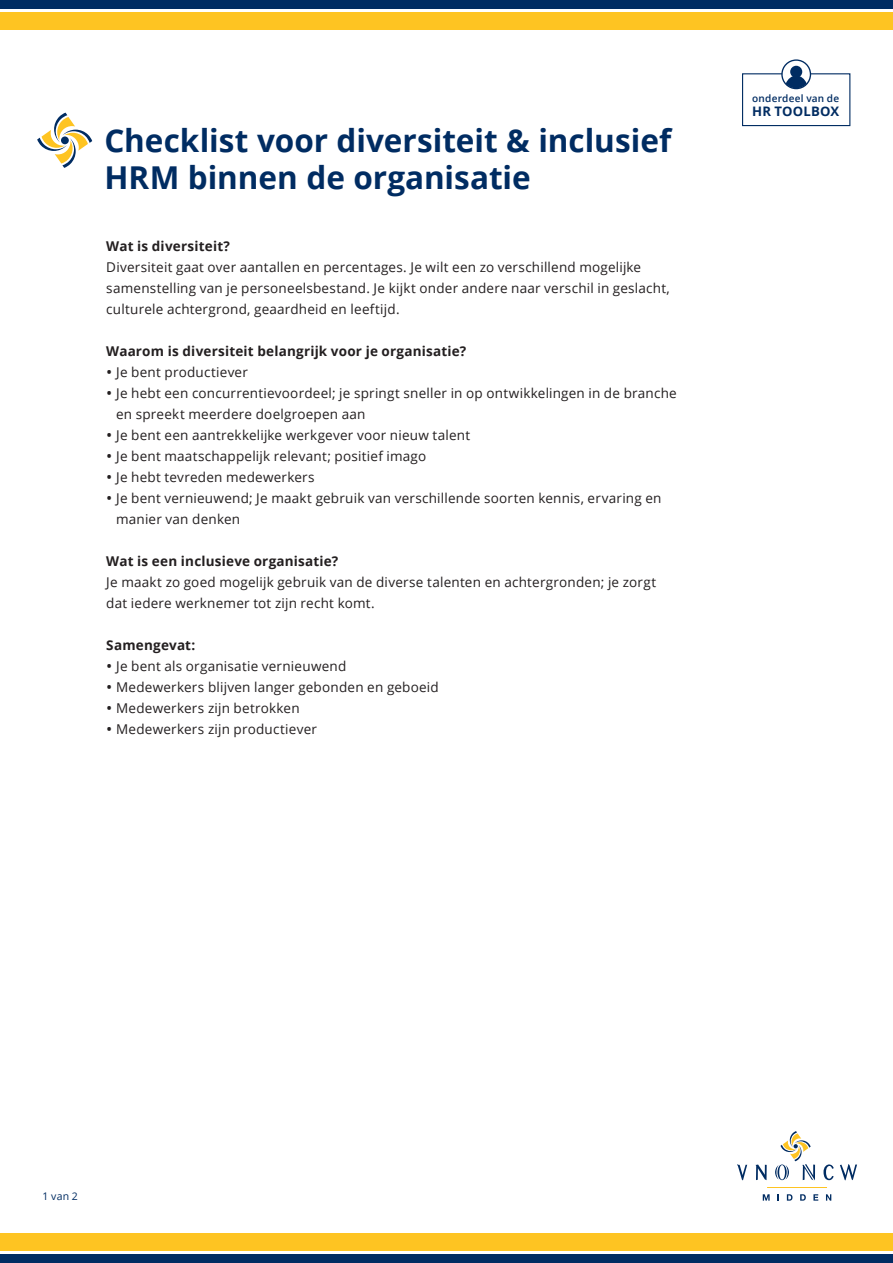
<style>
.page{position:relative;width:893px;height:1263px;background:#fff}
.page>*{position:absolute;margin:0;border:0;box-sizing:border-box;transform-origin:0 0}
.t1{font:700 31.5px/37.8px "Open Sans";color:#002c62}
.t2{font:13.5px/21px "Open Sans";letter-spacing:.015em;color:#231f20}
.t3{font:700 13.5px "Open Sans";letter-spacing:.015em;color:#231f20}
.t4{font:700 13.05px "Open Sans";letter-spacing:.015em;color:#002c62}
.t5{font:10.5px "Open Sans";color:#002c62}
.t6{font:600 10.05px "Open Sans";letter-spacing:.02em;color:#002c62}
.s1{font-size:16.5px}
</style>
<div class="page">
<svg style="left:763px;top:1194px;width:7px;height:6px"></svg>
<svg style="left:777px;top:1194px;width:2px;height:6px"></svg>
<svg style="left:787px;top:1194px;width:5px;height:6px"></svg>
<svg style="left:800px;top:1194px;width:6px;height:6px"></svg>
<svg style="left:813px;top:1194px;width:5px;height:6px"></svg>
<svg style="left:826px;top:1194px;width:5px;height:6px"></svg>
<hr style="left:767px;top:1187px;width:60px;height:1px;background:#fec422">
<svg style="left:823px;top:1164px;width:11px;height:16px"></svg>
<svg style="left:737px;top:1164px;width:10px;height:16px"></svg>
<svg style="left:755px;top:1164px;width:12px;height:16px"></svg>
<svg style="left:840px;top:1164px;width:17px;height:16px"></svg>
<svg style="left:775px;top:1131px;width:40px;height:49px"></svg>
<div style="left:0;top:0;width:893px;height:9px;background:#002c62"></div>
<div style="left:0;top:13px;width:893px;height:17px;background:#fec422"></div>
<div style="left:0;top:1254px;width:893px;height:9px;background:#002c62"></div>
<div style="left:0;top:1233px;width:893px;height:17px;background:#fec422"></div>
<svg style="left:37px;top:113px;width:55px;height:55px"></svg>
<div style="left:781px;top:59px;width:30px;height:30px;border:1px solid #002c62;border-radius:50%"></div>
<div style="left:790px;top:66px;width:12px;height:12px;background:#002c62;border-radius:50%"></div>
<svg style="left:742px;top:73px;width:109px;height:54px"></svg>
<p class="t1" style="left:104px;top:121px;width:569px">Checklist voor diversiteit &amp; inclusief<br>HRM binnen de organisatie</p>
<p class="t3" style="left:106px;top:236px;width:125px">Wat is diversiteit?</p>
<p class="t2" style="left:106px;top:256px;width:565px">Diversiteit gaat over aantallen en percentages. Je wilt een zo verschillend mogelijke samenstelling van je personeelsbestand. Je kijkt onder andere naar verschil in geslacht, culturele achtergrond, geaardheid en leeftijd.</p>
<p class="t3" style="left:106px;top:341px;width:361px">Waarom is diversiteit belangrijk voor je organisatie?</p>
<p class="t2" style="left:106px;top:361px;width:143px"><span class="s1">•</span> Je bent productiever</p>
<p class="t2" style="left:116px;top:382px;width:562px;text-indent:-10px"><span class="s1">•</span> Je hebt een concurrentievoordeel; je springt sneller in op ontwikkelingen in de branche en spreekt meerdere doelgroepen aan</p>
<p class="t2" style="left:106px;top:424px;width:365px"><span class="s1">•</span> Je bent een aantrekkelijke werkgever voor nieuw talent</p>
<p class="t2" style="left:106px;top:445px;width:321px"><span class="s1">•</span> Je bent maatschappelijk relevant; positief imago</p>
<p class="t2" style="left:106px;top:466px;width:210px"><span class="s1">•</span> Je hebt tevreden medewerkers</p>
<p class="t2" style="left:116px;top:487px;width:547px;text-indent:-10px"><span class="s1">•</span> Je bent vernieuwend; Je maakt gebruik van verschillende soorten kennis, ervaring en manier van denken</p>
<p class="t3" style="left:106px;top:551px;width:233px">Wat is een inclusieve organisatie?</p>
<p class="t2" style="left:106px;top:571px;width:551px">Je maakt zo goed mogelijk gebruik van de diverse talenten en achtergronden; je zorgt dat iedere werknemer tot zijn recht komt.</p>
<p class="t3" style="left:106px;top:635px;width:91px">Samengevat:</p>
<p class="t2" style="left:106px;top:655px;width:241px"><span class="s1">•</span> Je bent als organisatie vernieuwend</p>
<p class="t2" style="left:106px;top:676px;width:334px"><span class="s1">•</span> Medewerkers blijven langer gebonden en geboeid</p>
<p class="t2" style="left:106px;top:697px;width:195px"><span class="s1">•</span> Medewerkers zijn betrokken</p>
<p class="t2" style="left:106px;top:718px;width:212px"><span class="s1">•</span> Medewerkers zijn productiever</p>
<p class="t6" style="left:752px;top:92px;width:88px">onderdeel van de</p>
<p class="t4" style="left:752px;top:102px;width:88px">HR TOOLBOX</p>
<p class="t5" style="left:43px;top:1189px;width:37px">1 van 2</p>
</div>
